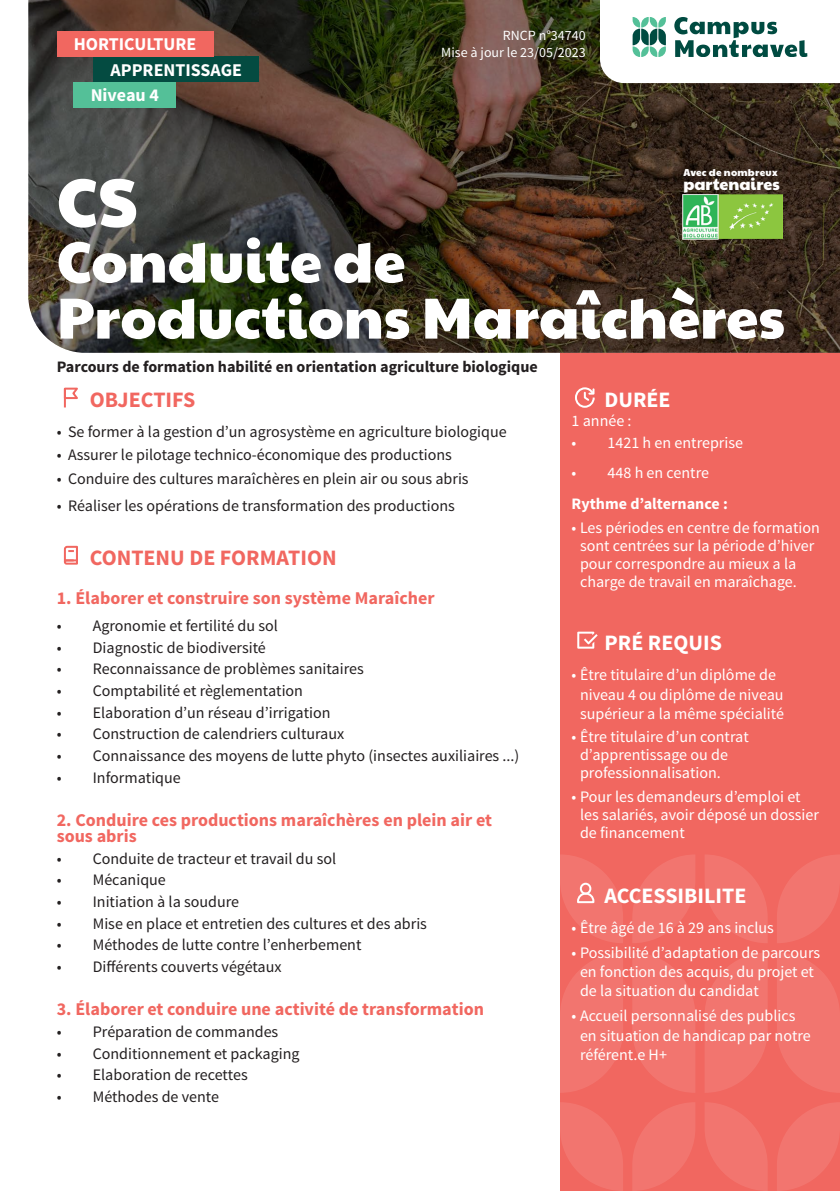
<style>
.page{position:relative;width:840px;height:1191px;background:#fff}
.page>*{position:absolute;margin:0;border:0;box-sizing:border-box;transform-origin:0 0}
.t1{font:68px "Paytone One";color:#fff}
.t2{font:58px "Paytone One";color:#fff}
.Titre{font:700 22px "Source Sans Pro";color:#fff}
.Paragraphe_-_puces{font:700 22px "Source Sans Pro";color:#f16760}
.Titre-2{font:700 22px "Source Sans Pro";color:#f16760}
.t3{font:700 18px/16px "Source Sans Pro";color:#f16760}
.t4{font:700 18px "Source Sans Pro";color:#fff}
.t5{font:16px "Source Sans Pro";color:#231f20}
.Titre-3{font:16px/18px "Source Sans Pro";color:#fff}
.t6{font:700 16px "Source Sans Pro";color:#231f20}
.t7{font:700 16px "Source Sans Pro";color:#fff}
.t8{font:16px "Paytone One";color:#fff}
.Paragraphe_-_puces_petit_2_colonnes{font:14px/16.8px "Source Sans Pro";color:#fff;text-align:right}
.t9{font:10px "Paytone One";letter-spacing:.02em;color:#fff}
</style>
<div class="page">
<div style="left:559px;top:352px;width:280px;height:839px;background:#f16760"></div>
<img style="left:28px;top:0;width:811px;height:353px">
<svg style="left:63px;top:387px;width:15px;height:20px"></svg>
<svg style="left:63px;top:545px;width:15px;height:20px"></svg>
<svg style="left:575px;top:387px;width:20px;height:21px"></svg>
<svg style="left:577px;top:631px;width:20px;height:17px"></svg>
<div style="left:93px;top:57px;width:166px;height:25px;background:#044b41"></div>
<div style="left:74px;top:82px;width:102px;height:26px;background:#54c098"></div>
<img style="left:681px;top:193px;width:100px;height:48px">
<svg style="left:599px;top:0;width:240px;height:83px"></svg>
<svg style="left:633px;top:855px;width:62px;height:88px"></svg>
<svg style="left:559px;top:854px;width:63px;height:89px"></svg>
<svg style="left:777px;top:855px;width:62px;height:88px"></svg>
<svg style="left:705px;top:855px;width:62px;height:88px"></svg>
<svg style="left:633px;top:1102px;width:62px;height:89px"></svg>
<svg style="left:559px;top:1102px;width:63px;height:89px"></svg>
<svg style="left:777px;top:1102px;width:62px;height:89px"></svg>
<svg style="left:705px;top:1102px;width:62px;height:89px"></svg>
<svg style="left:705px;top:953px;width:62px;height:139px"></svg>
<svg style="left:777px;top:953px;width:62px;height:139px"></svg>
<svg style="left:559px;top:952px;width:63px;height:140px"></svg>
<svg style="left:633px;top:953px;width:62px;height:139px"></svg>
<div style="left:57px;top:31px;width:156px;height:26px;background:#f16760"></div>
<p class="t4" style="left:74px;top:33px;width:124px">HORTICULTURE</p>
<p class="t4" style="left:110px;top:58px;width:133px">APPRENTISSAGE</p>
<p class="t4" style="left:91px;top:84px;width:70px">Niveau 4</p>
<p class="Paragraphe_-_puces_petit_2_colonnes" style="left:441px;top:27px;width:146px">RNCP n°34740<br>Mise à jour le 23/05/2023</p>
<p class="t9" style="left:683px;top:163px;width:96px">Avec de nombreux</p>
<p class="t8" style="left:683px;top:169px;width:98px">partenaires</p>
<p class="t1" style="left:57px;top:140px;width:83px">CS</p>
<p class="t2" style="left:57px;top:209px;width:350px">Conduite de</p>
<p class="t2" style="left:57px;top:265px;width:729px">Productions Maraîchères</p>
<p class="t6" style="left:57px;top:356px;width:482px">Parcours de formation habilité en orientation agriculture biologique</p>
<p class="Titre-2" style="left:90px;top:386px;width:107px">OBJECTIFS</p>
<p class="t5" style="left:57px;top:421px;width:451px">• Se former à la gestion d’un agrosystème en agriculture biologique</p>
<p class="t5" style="left:57px;top:445px;width:396px">• Assurer le pilotage technico-économique des productions</p>
<p class="t5" style="left:57px;top:469px;width:413px">• Conduire des cultures maraîchères en plein air ou sous abris</p>
<p class="t5" style="left:57px;top:496px;width:399px">• Réaliser les opérations de transformation des productions</p>
<p class="Paragraphe_-_puces" style="left:90px;top:543px;width:248px">CONTENU DE FORMATION</p>
<p class="t3" style="left:57px;top:590px;width:379px">1. Élaborer et construire son système Maraîcher</p>
<p class="t5" style="left:57px;top:615px;width:222px">• Agronomie et fertilité du sol</p>
<p class="t5" style="left:57px;top:637px;width:210px">• Diagnostic de biodiversité</p>
<p class="t5" style="left:57px;top:659px;width:308px">• Reconnaissance de problèmes sanitaires</p>
<p class="t5" style="left:57px;top:680px;width:248px">• Comptabilité et règlementation</p>
<p class="t5" style="left:57px;top:702px;width:275px">• Elaboration d’un réseau d’irrigation</p>
<p class="t5" style="left:57px;top:724px;width:289px">• Construction de calendriers culturaux</p>
<p class="t5" style="left:57px;top:745px;width:464px">• Connaissance des moyens de lutte phyto (insectes auxiliaires ...)</p>
<p class="t5" style="left:57px;top:767px;width:125px">• Informatique</p>
<p class="t3" style="left:57px;top:812px;width:436px">2. Conduire ces productions maraîchères en plein air et sous abris</p>
<p class="t5" style="left:57px;top:848px;width:281px">• Conduite de tracteur et travail du sol</p>
<p class="t5" style="left:57px;top:870px;width:110px">• Mécanique</p>
<p class="t5" style="left:57px;top:891px;width:184px">• Initiation à la soudure</p>
<p class="t5" style="left:57px;top:913px;width:371px">• Mise en place et entretien des cultures et des abris</p>
<p class="t5" style="left:57px;top:935px;width:306px">• Méthodes de lutte contre l’enherbement</p>
<p class="t5" style="left:57px;top:956px;width:226px">• Différents couverts végétaux</p>
<p class="t3" style="left:57px;top:1002px;width:428px">3. Élaborer et conduire une activité de transformation</p>
<p class="t5" style="left:57px;top:1022px;width:223px">• Préparation de commandes</p>
<p class="t5" style="left:57px;top:1043px;width:244px">• Conditionnement et packaging</p>
<p class="t5" style="left:57px;top:1065px;width:192px">• Elaboration de recettes</p>
<p class="t5" style="left:57px;top:1087px;width:164px">• Méthodes de vente</p>
<p class="Titre" style="left:604px;top:386px;width:68px">DURÉE</p>
<p class="Titre-3" style="left:571px;top:412px;width:61px">1 année :</p>
<p class="Titre-3" style="left:571px;top:434px;width:173px">• 1421 h en entreprise</p>
<p class="Titre-3" style="left:571px;top:464px;width:139px">• 448 h en centre</p>
<p class="t7" style="left:571px;top:493px;width:158px">Rythme d’alternance :</p>
<p class="Titre-3" style="left:579px;top:518px;width:241px;text-indent:-9px">• Les périodes en centre de formation sont centrées sur la période d’hiver pour correspondre au mieux a la charge de travail en maraîchage.</p>
<p class="Titre" style="left:604px;top:628px;width:119px">PRÉ REQUIS</p>
<p class="Titre-3" style="left:571px;top:665px;width:214px;line-height:19.2px;text-align:center">• Être titulaire d’un diplôme de niveau 4 ou diplôme de niveau supérieur a la même spécialité</p>
<p class="Titre-3" style="left:579px;top:728px;width:170px;text-indent:-9px">• Être titulaire d’un contrat d’apprentissage ou de professionnalisation.</p>
<p class="Titre-3" style="left:579px;top:788px;width:240px;text-indent:-9px">• Pour les demandeurs d’emploi et les salariés, avoir déposé un dossier de financement</p>
<p class="Titre" style="left:604px;top:881px;width:143px">ACCESSIBILITE</p>
<p class="Titre-3" style="left:571px;top:919px;width:204px">• Être âgé de 16 à 29 ans inclus</p>
<p class="Titre-3" style="left:579px;top:943px;width:241px;line-height:19.2px;text-indent:-9px">• Possibilité d’adaptation de parcours en fonction des acquis, du projet et de la situation du candidat</p>
<p class="Titre-3" style="left:579px;top:1006px;width:232px;line-height:19.2px;text-indent:-9px">• Accueil personnalisé des publics en situation de handicap par notre référent.e H+</p>
</div>
